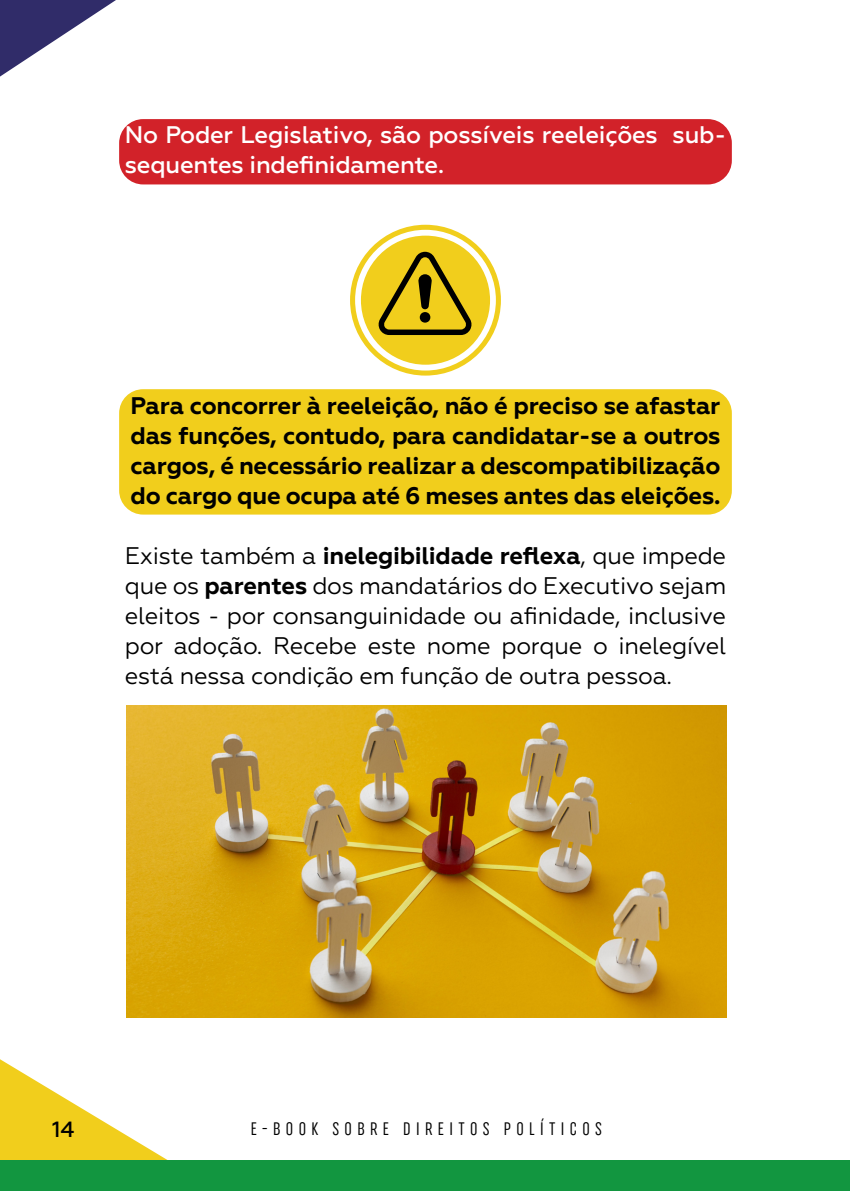
<style>
.page{position:relative;width:851px;height:1191px;background:#fff}
.page>*{position:absolute;margin:0;border:0;box-sizing:border-box;transform-origin:0 0}
.TEXTO{font:24px/30px "Geometria";letter-spacing:-.01em;color:#000;text-align:justify}
.IMPORTANTE{font:700 24px/30px "Geometria";letter-spacing:-.01em;color:#000;text-align:justify}
.BOX_IMPORTANTE_PROIBIDO{font:500 24px/30px "Geometria";letter-spacing:-.01em;color:#fff}
.t1{font:500 22px "Geometria";color:#000}
.t2{font:18px "Uniform Extra Condensed 4";letter-spacing:.3em;color:#000}
.s1{font-weight:700}
</style>
<div class="page">
<svg style="left:0;top:1059px;width:166px;height:100px"></svg>
<svg style="left:0;top:0;width:116px;height:77px"></svg>
<div style="left:0;top:1159px;width:849px;height:32px;background:#129640"></div>
<div style="left:119px;top:119px;width:612px;height:65px;background:#d22229;border-radius:24px"></div>
<div style="left:119px;top:389px;width:612px;height:125px;background:#f1ce1c;border-radius:24px"></div>
<svg style="left:350px;top:225px;width:151px;height:150px"></svg>
<img style="left:127px;top:706px;width:599px;height:311px">
<p class="BOX_IMPORTANTE_PROIBIDO" style="left:125px;top:120px;width:602px">No Poder Legislativo, são possíveis reeleições sub&shy;sequentes indefinidamente.</p>
<p class="IMPORTANTE" style="left:130px;top:390px;width:591px">Para concorrer à reeleição, não é preciso se afastar das funções, contudo, para candidatar-se a outros cargos, é necessário realizar a descompatibilização do cargo que ocupa até 6 meses antes das eleições.</p>
<p class="TEXTO" style="left:125px;top:540px;width:602px">Existe também a <span class="s1">inelegibilidade reflexa</span>, que impede que os <span class="s1">parentes</span> dos mandatários do Executivo sejam eleitos - por consanguinidade ou afinidade, inclusive por adoção. Recebe este nome porque o inelegível está nessa condição em função de outra pessoa.</p>
<p class="t1" style="left:52px;top:1116px;width:24px">14</p>
<p class="t2" style="left:251px;top:1118px;width:353px">E-BOOK SOBRE DIREITOS POLÍTICOS</p>
</div>
